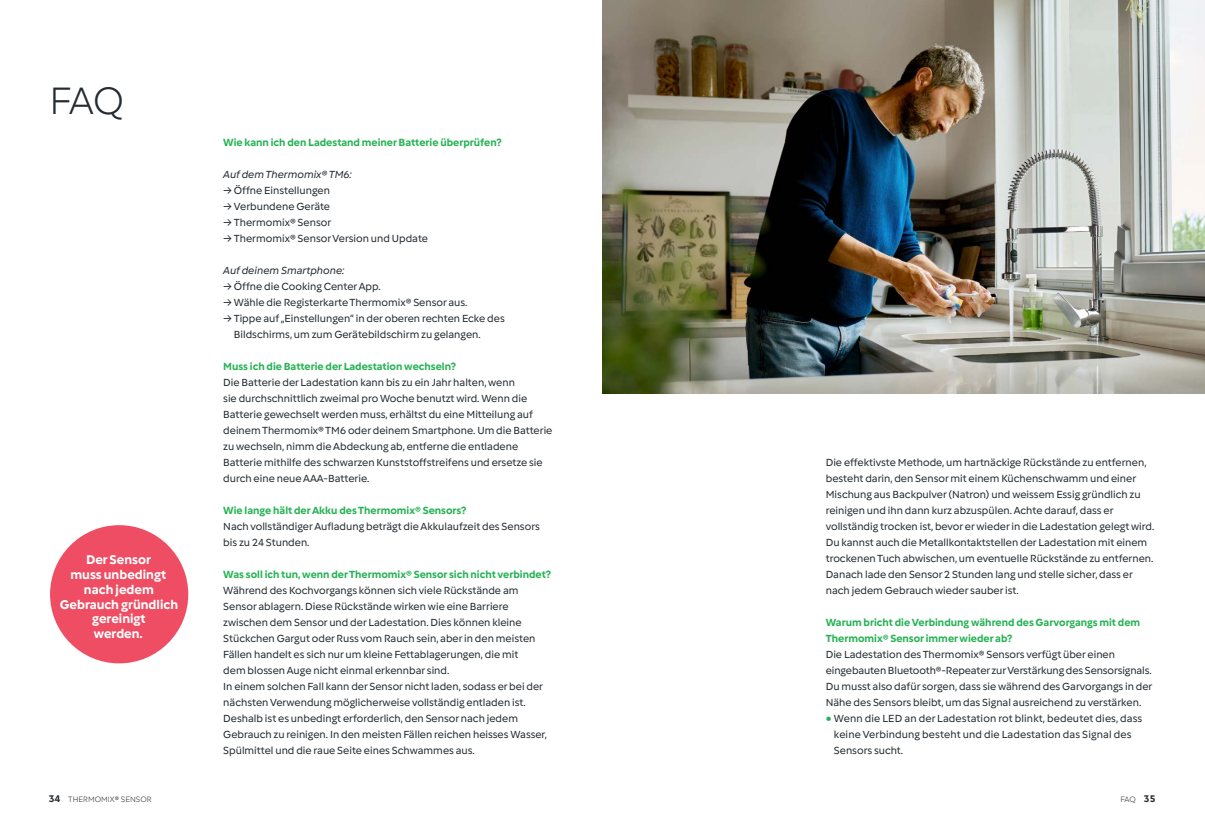
<style>
.page{position:relative;width:1205px;height:833px;background:#fff}
.page>*{position:absolute;margin:0;border:0;box-sizing:border-box;transform-origin:0 0}
.s_headline_1{font:300 40px "Vorwerk";color:#242b31}
.s_eye_catcher__text_10_5pt{font:700 13.12px/14.8px "Vorwerk";color:#fff;text-align:center}
.s_copy{font:10.75px/16px "Vorwerk";color:#242b31}
.s_headline_3_green{font:700 10.75px/16px "Vorwerk";color:#27b255}
.s_copy__italic{font:italic 10.75px "Vorwerk";color:#242b31}
.s_runningTitle{font:300 8.12px "Vorwerk";color:#242b31}
.s1{font-family:"Source Sans 3";font-size:9.75px;color:#27b255}
.s2{font-weight:700;font-size:10px}
</style>
<div class="page">
<img style="left:602px;top:0;width:603px;height:394px">
<div style="left:50px;top:525px;width:138px;height:138px;background:#ef4d63;border-radius:50%"></div>
<p class="s_headline_1" style="left:50px;top:74px;width:76px">FAQ</p>
<p class="s_eye_catcher__text_10_5pt" style="left:60px;top:552px;width:120px">Der Sensor<br>muss unbedingt nach jedem<br>Gebrauch gründlich gereinigt</p>
<p class="s_eye_catcher__text_10_5pt" style="left:94px;top:625px;width:50px">werden.</p>
<p class="s_headline_3_green" style="left:223px;top:134px;width:280px">Wie kann ich den Ladestand meiner Batterie überprüfen?</p>
<p class="s_copy__italic" style="left:223px;top:167px;width:130px">Auf dem Thermomix® TM6:</p>
<p class="s_copy" style="left:223px;top:182px;width:108px">→ Öffne Einstellungen</p>
<p class="s_copy" style="left:223px;top:198px;width:108px">→ Verbundene Geräte</p>
<p class="s_copy" style="left:223px;top:214px;width:109px">→ Thermomix® Sensor</p>
<p class="s_copy" style="left:223px;top:230px;width:206px">→ Thermomix® Sensor Version und Update</p>
<p class="s_copy__italic" style="left:223px;top:263px;width:123px">Auf deinem Smartphone:</p>
<p class="s_copy" style="left:223px;top:278px;width:159px">→ Öffne die Cooking Center App.</p>
<p class="s_copy" style="left:223px;top:294px;width:246px">→Wähle die Registerkarte Thermomix® Sensor aus.</p>
<p class="s_copy" style="left:234px;top:310px;width:272px;text-indent:-11px">→ Tippe auf „Einstellungen“ in der oberen rechten Ecke des<br>Bildschirms, um zum Gerätebildschirm zu gelangen.</p>
<p class="s_headline_3_green" style="left:223px;top:358px;width:234px">Muss ich die Batterie der Ladestation wechseln?</p>
<p class="s_copy" style="left:223px;top:374px;width:331px">Die Batterie der Ladestation kann bis zu ein Jahr halten, wenn<br>sie durchschnittlich zweimal pro Woche benutzt wird. Wenn die Batterie gewechselt werden muss, erhältst du eine Mitteilung auf deinem Thermomix® TM6 oder deinem Smartphone. Um die Batterie zu wechseln, nimm die Abdeckung ab, entferne die entladene Batterie mithilfe des schwarzen Kunststoffstreifens und ersetze sie durch eine neue AAA-Batterie.</p>
<p class="s_headline_3_green" style="left:223px;top:502px;width:245px">Wie lange hält der Akku des Thermomix® Sensors?</p>
<p class="s_copy" style="left:223px;top:518px;width:318px">Nach vollständiger Aufladung beträgt die Akkulaufzeit des Sensors bis zu 24 Stunden.</p>
<p class="s_headline_3_green" style="left:223px;top:566px;width:329px">Was soll ich tun, wenn der Thermomix® Sensor sich nicht verbindet?</p>
<p class="s_copy" style="left:223px;top:582px;width:314px">Während des Kochvorgangs können sich viele Rückstände am Sensor ablagern. Diese Rückstände wirken wie eine Barriere zwischen dem Sensor und der Ladestation. Dies können kleine Stückchen Gargut oder Russ vom Rauch sein, aber in den meisten Fällen handelt es sich nur um kleine Fettablagerungen, die mit dem blossen Auge nicht einmal erkennbar sind.</p>
<p class="s_copy" style="left:223px;top:678px;width:325px">In einem solchen Fall kann der Sensor nicht laden, sodass er bei der nächsten Verwendung möglicherweise vollständig entladen ist.<br>Deshalb ist es unbedingt erforderlich, den Sensor nach jedem Gebrauch zu reinigen. In den meisten Fällen reichen heisses Wasser, Spülmittel und die raue Seite eines Schwammes aus.</p>
<p class="s_copy" style="left:826px;top:454px;width:330px">Die effektivste Methode, um hartnäckige Rückstände zu entfernen, besteht darin, den Sensor mit einem Küchenschwamm und einer Mischung aus Backpulver (Natron) und weissem Essig gründlich zu reinigen und ihn dann kurz abzuspülen. Achte darauf, dass er vollständig trocken ist, bevor er wieder in die Ladestation gelegt wird.<br>Du kannst auch die Metallkontaktstellen der Ladestation mit einem trockenen Tuch abwischen, um eventuelle Rückstände zu entfernen.<br>Danach lade den Sensor 2 Stunden lang und stelle sicher, dass er nach jedem Gebrauch wieder sauber ist.</p>
<p class="s_headline_3_green" style="left:826px;top:614px;width:316px">Warum bricht die Verbindung während des Garvorgangs mit dem<br>Thermomix® Sensor immer wieder ab?</p>
<p class="s_copy" style="left:826px;top:646px;width:328px">Die Ladestation des Thermomix® Sensors verfügt über einen eingebauten Bluetooth®-Repeater zur Verstärkung des Sensorsignals.<br>Du musst also dafür sorgen, dass sie während des Garvorgangs in der Nähe des Sensors bleibt, um das Signal ausreichend zu verstärken.</p>
<p class="s_copy" style="left:834px;top:710px;width:310px;text-indent:-8px"><span class="s1">●</span> Wenn die LED an der Ladestation rot blinkt, bedeutet dies, dass keine Verbindung besteht und die Ladestation das Signal des<br>Sensors sucht.</p>
<p class="s_runningTitle" style="left:49px;top:794px;width:104px"><span class="s2">34</span> THERMOMIX® SENSOR</p>
<p class="s_runningTitle" style="left:1120px;top:794px;width:36px">FAQ <span class="s2">35</span></p>
</div>
